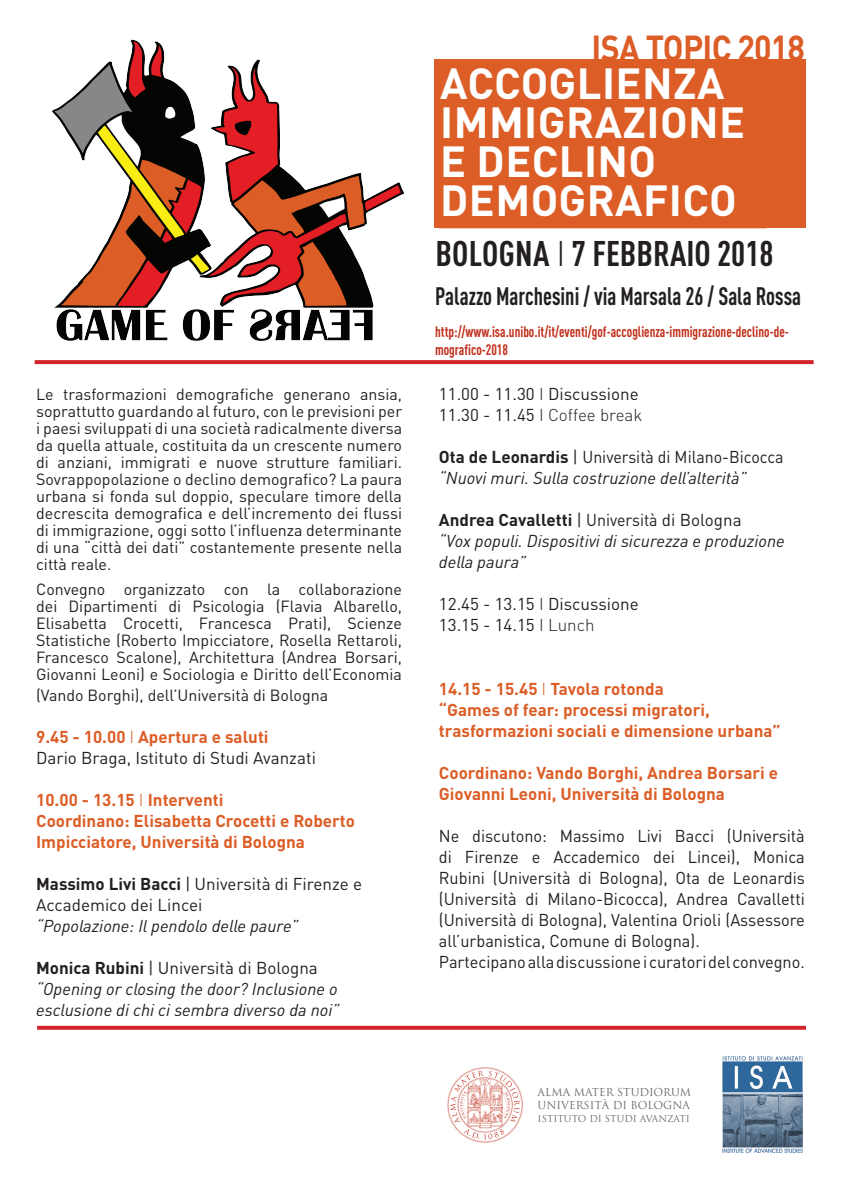
<style>
.page{position:relative;width:842px;height:1191px;background:#fff}
.page>*{position:absolute;margin:0;border:0;box-sizing:border-box;transform-origin:0 0}
.t1{font:700 43px/39px "DINOT";letter-spacing:.01em;color:#fff}
.t2{font:700 35.7px "DINOT";letter-spacing:-.02em;color:#dc5d26;scale:.9 1}
.t3{font:700 condensed 35.2px "DINOT";color:#231f20}
.t4{font:700 condensed 25px "DINOT";color:#231f20;scale:.9 1}
.t5{font:italic 17px/21px "DINOT";color:#231f20}
.t6{font:17px/21px "DINOT";color:#231f20;scale:.96 1}
.t7{font:700 17px/21px "DINOT";color:#dc5d26}
.t8{font:17px/21px "DINOT";color:#231f20}
.t9{font:16px/17px "DINOT";color:#231f20;text-align:justify}
.t10{font:700 condensed 15px/18px "DINOT";color:#c02d19;scale:.92 1}
.t11{font:10.7px/12.8px "Trajan";color:#69696c}
.t12{font:9.3px "Trajan";color:#69696c}
.s1{font-weight:700;color:#dc5d26}
.s2{font-weight:300;color:#dc5d26}
.s3{font-weight:300}
.s4{font-weight:700}
.s5{font-weight:700;font-style:normal}
.s6{font-style:normal}
.s7{font-weight:300;font-stretch:normal}
</style>
<div class="page">
<div style="left:434px;top:59px;width:372px;height:169px;background:#dc5d26"></div>
<svg style="left:35px;top:360px;width:779px;height:4px;background:#d22a30"></svg>
<svg style="left:37px;top:1025px;width:769px;height:4px;background:#da4f55"></svg>
<img style="left:52px;top:39px;width:352px;height:302px">
<svg style="left:447px;top:1067px;width:76px;height:75px"></svg>
<img style="left:722px;top:1056px;width:81px;height:97px">
<p class="t9" style="left:36px;top:385px;width:367px">Le trasformazioni demografiche generano ansia, soprattutto guardando al futuro, con le previsioni per i paesi sviluppati di una società radicalmente diversa da quella attuale, costituita da un crescente numero di anziani, immigrati e nuove strutture familiari.<br>Sovrappopolazione o declino demografico? La paura urbana si fonda sul doppio, speculare timore della decrescita demografica e dell’incremento dei flussi di immigrazione, oggi sotto l’influenza determinante di una “città dei dati” costantemente presente nella città reale.</p>
<p class="t9" style="left:36px;top:580px;width:367px">Convegno organizzato con la collaborazione dei Dipartimenti di Psicologia (Flavia Albarello, Elisabetta Crocetti, Francesca Prati), Scienze Statistiche (Roberto Impicciatore, Rosella Rettaroli, Francesco Scalone), Architettura (Andrea Borsari, Giovanni Leoni) e Sociologia e Diritto dell’Economia</p>
<p class="t9" style="left:36px;top:686px;width:294px">(Vando Borghi), dell’Università di Bologna</p>
<p class="t8" style="left:36px;top:726px;width:281px"><span class="s1">9.45 - 10.00</span> <span class="s2">I</span> <span class="s1">Apertura e saluti<br></span>Dario Braga, Istituto di Studi Avanzati</p>
<p class="t7" style="left:36px;top:789px;width:320px">10.00 - 13.15 <span class="s3">I</span> I nterventi<br>Coordinano: Elisabetta Crocetti e Roberto<br>I mpicciatore, Università di Bologna</p>
<p class="t8" style="left:36px;top:873px;width:327px"><span class="s4">Massimo Livi Bacci</span> | Università di Firenze e<br>Accademico dei Lincei</p>
<p class="t5" style="left:36px;top:915px;width:264px">“Popolazione: Il pendolo delle paure”</p>
<p class="t5" style="left:36px;top:957px;width:305px"><span class="s5">Monica Rubini</span> <span class="s6">| Università di Bologna </span>“Opening or closing the door? Inclusione o esclusione di chi ci sembra diverso da noi”</p>
<h2 class="t2" style="left:591px;top:25px;width:238px">isa topic 2018</h2>
<h1 class="t1" style="left:440px;top:63px;width:307px">Accoglienza immigrazione e declino demografico</h1>
<h3 class="t3" style="left:435px;top:232px;width:340px">BOLOGNA <span class="s7">I</span> 7 FEBBRAIO 2018</h3>
<h3 class="t4" style="left:435px;top:280px;width:408px">Palazzo Marchesini / via Marsala 26 / Sala Rossa</h3>
<p class="t10" style="left:435px;top:322px;width:386px">http://www.isa.unibo.it/it/eventi/gof-accoglienza-immigrazione-declino-de&shy;mografico-2018</p>
<p class="t8" style="left:439px;top:383px;width:205px">11.00 - 11.30 <span class="s3">I</span> Discussione<br>11.30 - 11.45 <span class="s3">I Coffee break</span></p>
<p class="t5" style="left:439px;top:446px;width:346px"><span class="s5">Ota de Leonardis</span> <span class="s6">| Università di Milano-Bicocca </span>“Nuovi muri. Sulla costruzione dell’alterità”</p>
<p class="t5" style="left:439px;top:509px;width:347px"><span class="s5">Andrea Cavalletti</span> <span class="s6">| Università di Bologna<br></span>“Vox populi. Dispositivi di sicurezza e produzione della paura”</p>
<p class="t8" style="left:439px;top:593px;width:201px">12.45 - 13.15 <span class="s3">I</span> Discussione<br>13.15 - 14.15 <span class="s3">I Lunch</span></p>
<p class="t7" style="left:439px;top:677px;width:343px">14.15 - 15.45 <span class="s3">I</span> Tavola rotonda<br>“Games of fear: processi migratori, trasformazioni sociali e dimensione urbana”</p>
<p class="t7" style="left:439px;top:761px;width:341px">Coordinano: Vando Borghi, Andrea Borsari e<br>Giovanni Leoni, Università di Bologna</p>
<p class="t6" style="left:439px;top:824px;width:383px">Ne discutono: Massimo Livi Bacci (Università di Firenze e Accademico dei Lincei), Monica Rubini (Università di Bologna), Ota de Leonardis (Università di Milano-Bicocca), Andrea Cavalletti (Università di Bologna), Valentina Orioli (Assessore all’urbanistica, Comune di Bologna).<br>Partecipano alla discussione i curatori del convegno.</p>
<p class="t11" style="left:538px;top:1086px;width:155px">ALMA MATER STUDIORUM<br>UNIVERSITÀ DI BOLOGNA</p>
<p class="t12" style="left:538px;top:1112px;width:154px">ISTITUTO DI STUDI AVANZATI</p>
</div>
